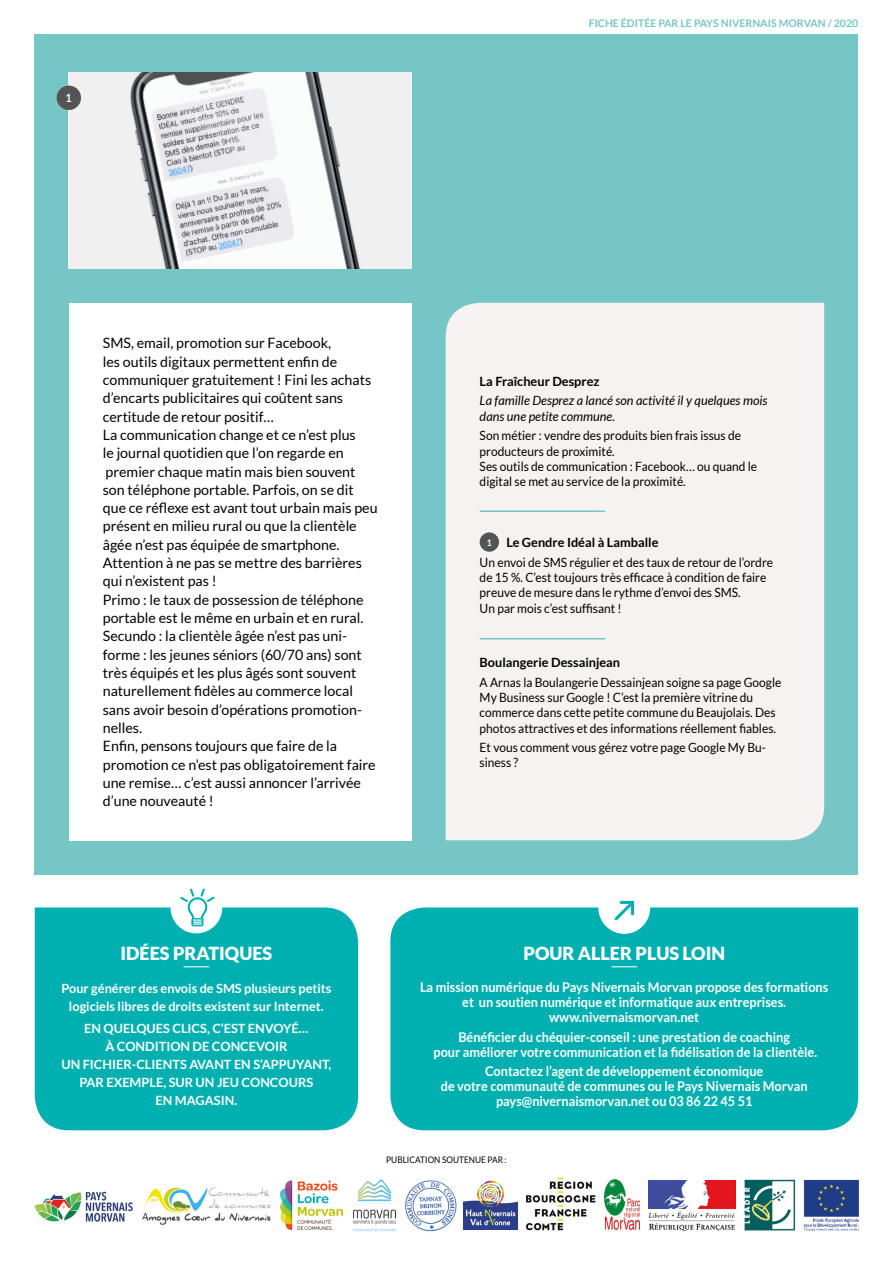
<style>
.page{position:relative;width:893px;height:1263px;background:#fff}
.page>*{position:absolute;margin:0;border:0;box-sizing:border-box;transform-origin:0 0}
.t1{font:900 18px "Lato";color:#fff}
.t2{font:14.25px/18.3px "Lato";color:#000}
.t3{font:700 13.5px/15px "Lato";color:#fff;text-align:center;scale:.94 1}
.t4{font:12.75px/15.3px "Lato";color:#000;scale:.94 1}
.t5{font:700 12.75px/18px "Lato";color:#fff;text-align:center}
.t6{font:italic 12.75px/15.3px "Lato";color:#000}
.t7{font:700 12.75px "Lato";color:#000}
.t8{font:700 11.4px "Lato";color:#fff;scale:.94 1}
.t9{font:700 10.5px "Lato";color:#75c6c5}
.t10{font:700 9.15px "Lato";color:#fff;scale:.94 1}
.t11{font:9px "Lato";color:#000;scale:.92 1}
</style>
<div class="page">
<div style="left:35px;top:34px;width:823px;height:840px;background:#75c6c5"></div>
<img style="left:69px;top:72px;width:343px;height:197px">
<div style="left:69px;top:303px;width:343px;height:537px;background:#fff"></div>
<div style="left:446px;top:303px;width:378px;height:537px;background:#f5f2f1"></div>
<div style="left:35px;top:907px;width:323px;height:223px;background:#00b0b1"></div>
<div style="left:390px;top:907px;width:468px;height:223px;background:#00b0b1"></div>
<hr style="left:480px;top:510px;width:125px;height:2px;background:#75c6c5">
<div style="left:480px;top:532px;width:19px;height:20px;background:#525455;border-radius:50%"></div>
<hr style="left:480px;top:638px;width:125px;height:1px;background:#75c6c5">
<img style="left:735px;top:1179px;width:124px;height:53px">
<img style="left:280px;top:1180px;width:64px;height:50px">
<img style="left:353px;top:1179px;width:43px;height:53px">
<img style="left:405px;top:1180px;width:52px;height:52px">
<img style="left:648px;top:1180px;width:87px;height:50px">
<img style="left:517px;top:1177px;width:79px;height:54px">
<img style="left:464px;top:1180px;width:53px;height:50px">
<img style="left:604px;top:1179px;width:36px;height:51px">
<img style="left:34px;top:1191px;width:99px;height:31px">
<img style="left:143px;top:1187px;width:128px;height:38px">
<div style="left:57px;top:86px;width:24px;height:24px;background:#525455;border-radius:12px"></div>
<div style="left:170px;top:881px;width:52px;height:52px;background:#fff;border-radius:50%"></div>
<div style="left:598px;top:882px;width:52px;height:52px;background:#fff;border-radius:50%"></div>
<svg style="left:614px;top:900px;width:21px;height:21px"></svg>
<svg style="left:180px;top:888px;width:35px;height:38px"></svg>
<svg style="left:184px;top:966px;width:25px;height:1px"></svg>
<svg style="left:611px;top:966px;width:26px;height:1px"></svg>
<p class="t8" style="left:66px;top:92px;width:8px">1</p>
<p class="t9" style="left:589px;top:17px;width:271px">FICHE ÉDITÉE PAR LE PAYS NIVERNAIS MORVAN / 2020</p>
<p class="t2" style="left:103px;top:334px;width:270px">SMS, email, promotion sur Facebook,<br>les outils digitaux permettent enfin de communiquer gratuitement ! Fini les achats d’encarts publicitaires qui coûtent sans certitude de retour positif…</p>
<p class="t2" style="left:103px;top:425px;width:276px">La communication change et ce n’est plus<br>le journal quotidien que l’on regarde en premier chaque matin mais bien souvent son téléphone portable. Parfois, on se dit que ce réflexe est avant tout urbain mais peu présent en milieu rural ou que la clientèle âgée n’est pas équipée de smartphone.</p>
<p class="t2" style="left:103px;top:554px;width:261px">Attention à ne pas se mettre des barrières qui n’existent pas !</p>
<p class="t2" style="left:103px;top:590px;width:262px">Primo : le taux de possession de téléphone portable est le même en urbain et en rural.</p>
<p class="t2" style="left:103px;top:627px;width:261px">Secundo : la clientèle âgée n’est pas uni&shy;forme : les jeunes séniors (60/70 ans) sont très équipés et les plus âgés sont souvent naturellement fidèles au commerce local sans avoir besoin d’opérations promotion&shy;nelles.</p>
<p class="t2" style="left:103px;top:737px;width:274px">Enfin, pensons toujours que faire de la promotion ce n’est pas obligatoirement faire une remise… c’est aussi annoncer l’arrivée d’une nouveauté !</p>
<p class="t7" style="left:480px;top:374px;width:121px">La Fraîcheur Desprez</p>
<p class="t6" style="left:480px;top:394px;width:289px">La famille Desprez a lancé son activité il y quelques mois dans une petite commune.</p>
<p class="t4" style="left:480px;top:428px;width:297px">Son métier : vendre des produits bien frais issus de producteurs de proximité.<br>Ses outils de communication : Facebook… ou quand le digital se met au service de la proximité.</p>
<p class="t10" style="left:487px;top:537px;width:7px">1</p>
<p class="t7" style="left:506px;top:535px;width:154px">Le Gendre Idéal à Lamballe</p>
<p class="t4" style="left:480px;top:554px;width:314px">Un envoi de SMS régulier et des taux de retour de l’ordre de 15 %. C’est toujours très efficace à condition de faire preuve de mesure dans le rythme d’envoi des SMS.<br>Un par mois c’est suffisant !</p>
<p class="t7" style="left:480px;top:655px;width:142px">Boulangerie Dessainjean</p>
<p class="t4" style="left:480px;top:674px;width:323px">A Arnas la Boulangerie Dessainjean soigne sa page Google My Business sur Google ! C’est la première vitrine du commerce dans cette petite commune du Beaujolais. Des photos attractives et des informations réellement fiables.</p>
<p class="t4" style="left:480px;top:740px;width:306px">Et vous comment vous gérez votre page Google My Bu&shy;siness ?</p>
<p class="t1" style="left:120px;top:943px;width:153px">IDÉES PRATIQUES</p>
<p class="t1" style="left:524px;top:943px;width:203px">POUR ALLER PLUS LOIN</p>
<p class="t5" style="left:61px;top:979px;width:272px">Pour générer des envois de SMS plusieurs petits logiciels libres de droits existent sur Internet.</p>
<p class="t5" style="left:61px;top:1019px;width:271px">EN QUELQUES CLICS, C’EST ENVOYÉ…<br>À CONDITION DE CONCEVOIR<br>UN FICHIER-CLIENTS AVANT EN S’APPUYANT,<br>PAR EXEMPLE, SUR UN JEU CONCOURS<br>EN MAGASIN.</p>
<p class="t3" style="left:420px;top:980px;width:436px">La mission numérique du Pays Nivernais Morvan propose des formations et un soutien numérique et informatique aux entreprises. www.nivernaismorvan.net</p>
<p class="t3" style="left:434px;top:1029px;width:410px">Bénéficier du chéquier-conseil : une prestation de coaching<br>pour améliorer votre communication et la fidélisation de la clientèle.</p>
<p class="t3" style="left:441px;top:1063px;width:392px">Contactez l’agent de développement économique<br>de votre communauté de communes ou le Pays Nivernais Morvan pays@nivernaismorvan.net ou 03 86 22 45 51</p>
<p class="t11" style="left:386px;top:1154px;width:132px">PUBLICATION SOUTENUE PAR :</p>
</div>
